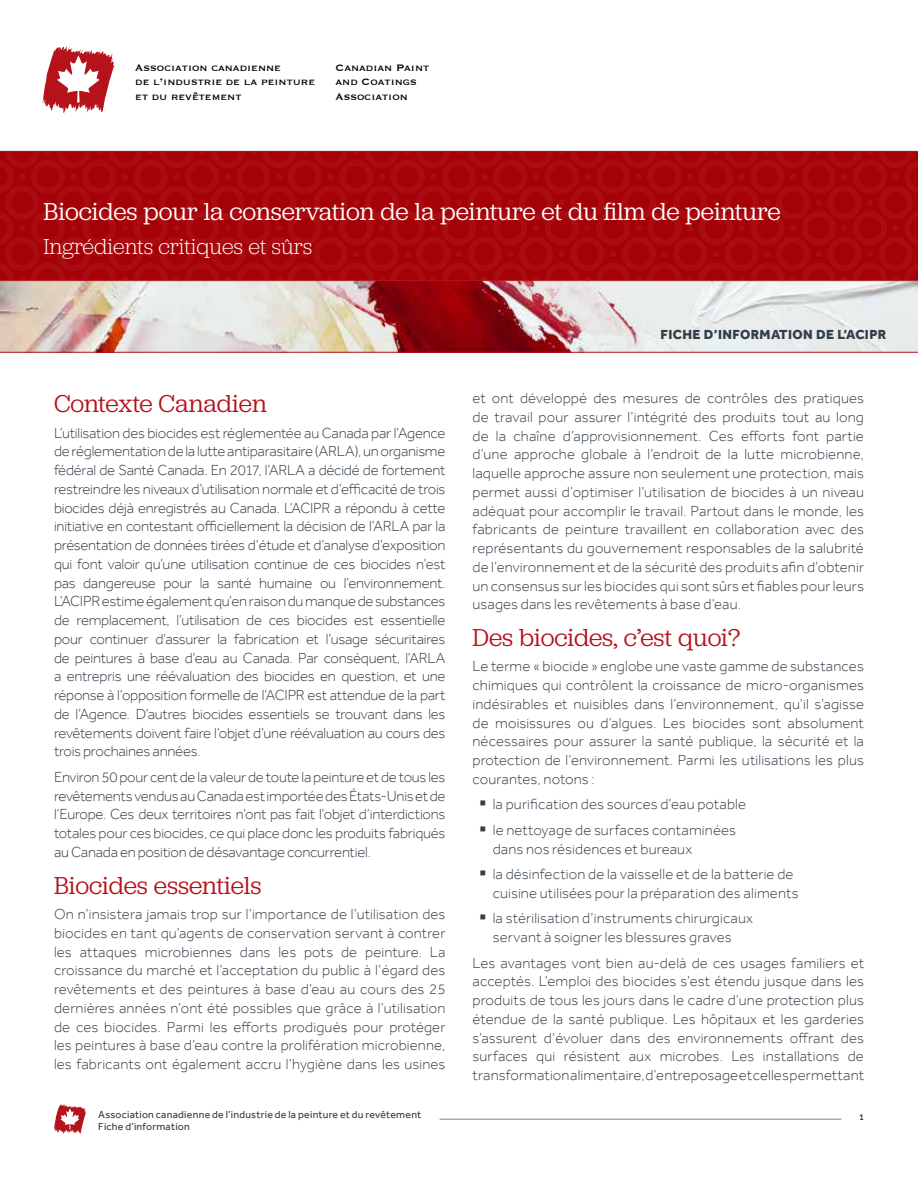
<style>
.page{position:relative;width:918px;height:1188px;background:#fff}
.page>*{position:absolute;margin:0;border:0;box-sizing:border-box;transform-origin:0 0}
.t1{font:25.5px "Jubilat";color:#fff}
.t2{font:25.5px "Jubilat";color:#b5121b}
.t3{font:300 22.5px "Jubilat";color:#fff}
.t4{font:300 15px/18.8px "Effra";letter-spacing:.005em;color:#323e48;text-align:justify}
.t5{font:800 13.5px "Effra";letter-spacing:.03em;color:#323e48}
.t6{font:12.15px/14.5px "Copperplate";color:#000}
.t7{font:10.5px/12px "Effra";letter-spacing:.025em;color:#323e48}
.t8{font:500 9px "Effra";color:#323e48}
.s1{color:#313e48}
</style>
<div class="page">
<svg style="left:54px;top:1104px;width:32px;height:30px"></svg>
<hr style="left:440px;top:1119px;width:401px;height:1px;background:#7b868c">
<svg style="left:0;top:152px;width:918px;height:128px;background:#a6060b"></svg>
<img style="left:0;top:281px;width:918px;height:71px">
<hr style="left:0;top:151px;width:918px;height:1px;background:#b5121b">
<hr style="left:0;top:352px;width:918px;height:1px;background:#b5121b">
<hr style="left:0;top:280px;width:918px;height:1px;background:#b5121b">
<svg style="left:43px;top:46px;width:71px;height:67px"></svg>
<p class="t6" style="left:135px;top:60px;width:181px">Association canadienne<br>de l’industrie de la peinture et du revêtement</p>
<p class="t6" style="left:336px;top:60px;width:95px">Canadian Paint and Coatings<br>Association</p>
<h1 class="t1" style="left:44px;top:196px;width:738px">Biocides pour la conservation de la peinture et du film de peinture</h1>
<h2 class="t3" style="left:44px;top:232px;width:270px">Ingrédients critiques et sûrs</h2>
<h1 class="t2" style="left:54px;top:388px;width:215px">Contexte Canadien</h1>
<p class="t4" style="left:54px;top:423px;width:393px">L’utilisation des biocides est réglementée au Canada par l’Agence de réglementation de la lutte antiparasitaire (ARLA), un organisme fédéral de Santé Canada. En 2017, l’ARLA a décidé de fortement restreindre les niveaux d’utilisation normale et d’efficacité de trois biocides déjà enregistrés au Canada. L’ACIPR a répondu à cette initiative en contestant officiellement la décision de l’ARLA par la présentation de données tirées d’étude et d’analyse d’exposition qui font valoir qu’une utilisation continue de ces biocides n’est pas dangereuse pour la santé humaine ou l’environnement.<br>L’ACIPR estime également qu’en raison du manque de substances de remplacement, l’utilisation de ces biocides est essentielle pour continuer d’assurer la fabrication et l’usage sécuritaires de peintures à base d’eau au Canada. Par conséquent, l’ARLA a entrepris une réévaluation des biocides en question, et une réponse à l’opposition formelle de l’ACIPR est attendue de la part de l’Agence. D’autres biocides essentiels se trouvant dans les revêtements doivent faire l’objet d’une réévaluation au cours des trois prochaines années.</p>
<p class="t4" style="left:54px;top:767px;width:393px">Environ 50 pour cent de la valeur de toute la peinture et de tous les revêtements vendus au Canada est importée des États-Unis et de l’Europe. Ces deux territoires n’ont pas fait l’objet d’interdictions totales pour ces biocides, ce qui place donc les produits fabriqués au Canada en position de désavantage concurrentiel.</p>
<h1 class="t2" style="left:54px;top:869px;width:209px">Biocides essentiels</h1>
<p class="t4" style="left:54px;top:905px;width:393px">On n’insistera jamais trop sur l’importance de l’utilisation des biocides en tant qu’agents de conservation servant à contrer les attaques microbiennes dans les pots de peinture. La croissance du marché et l’acceptation du public à l’égard des revêtements et des peintures à base d’eau au cours des 25 dernières années n’ont été possibles que grâce à l’utilisation de ces biocides. Parmi les efforts prodigués pour protéger les peintures à base d’eau contre la prolifération microbienne, les fabricants ont également accru l’hygiène dans les usines</p>
<p class="t5" style="left:661px;top:326px;width:227px">FICHE D’INFORMATION DE L’ACIPR</p>
<p class="t4" style="left:472px;top:389px;width:393px">et ont développé des mesures de contrôles des pratiques de travail pour assurer l’intégrité des produits tout au long de la chaîne d’approvisionnement. Ces efforts font partie d’une approche globale à l’endroit de la lutte microbienne, laquelle approche assure non seulement une protection, mais permet aussi d’optimiser l’utilisation de biocides à un niveau adéquat pour accomplir le travail. Partout dans le monde, les fabricants de peinture travaillent en collaboration avec des représentants du gouvernement responsables de la salubrité de l’environnement et de la sécurité des produits afin d’obtenir un consensus sur les biocides qui sont sûrs et fiables pour leurs usages dans les revêtements à base d’eau.</p>
<h1 class="t2" style="left:472px;top:622px;width:269px">Des biocides, c’est quoi?</h1>
<p class="t4" style="left:472px;top:657px;width:393px">Le terme « biocide » englobe une vaste gamme de substances chimiques qui contrôlent la croissance de micro-organismes indésirables et nuisibles dans l’environnement, qu’il s’agisse de moisissures ou d’algues. Les biocides sont absolument nécessaires pour assurer la santé publique, la sécurité et la protection de l’environnement. Parmi les utilisations les plus courantes, notons :</p>
<p class="t4" style="left:479px;top:795px;width:269px"><span class="s1">▪</span> la purification des sources d’eau potable</p>
<p class="t4" style="left:493px;top:820px;width:245px;text-indent:-14px"><span class="s1">▪</span> le nettoyage de surfaces contaminées dans nos résidences et bureaux</p>
<p class="t4" style="left:493px;top:865px;width:307px;text-indent:-14px"><span class="s1">▪</span> la désinfection de la vaisselle et de la batterie de cuisine utilisées pour la préparation des aliments</p>
<p class="t4" style="left:479px;top:909px;width:275px;text-align:center"><span class="s1">▪</span> la stérilisation d’instruments chirurgicaux servant à soigner les blessures graves</p>
<p class="t4" style="left:472px;top:953px;width:393px">Les avantages vont bien au-delà de ces usages familiers et acceptés. L’emploi des biocides s’est étendu jusque dans les produits de tous les jours dans le cadre d’une protection plus étendue de la santé publique. Les hôpitaux et les garderies s’assurent d’évoluer dans des environnements offrant des surfaces qui résistent aux microbes. Les installations de transformation alimentaire, d’entreposage et celles permettant</p>
<p class="t7" style="left:98px;top:1109px;width:324px">Association canadienne de l’industrie de la peinture et du revêtement<br>Fiche d’information</p>
<p class="t8" style="left:859px;top:1112px;width:6px">1</p>
</div>
